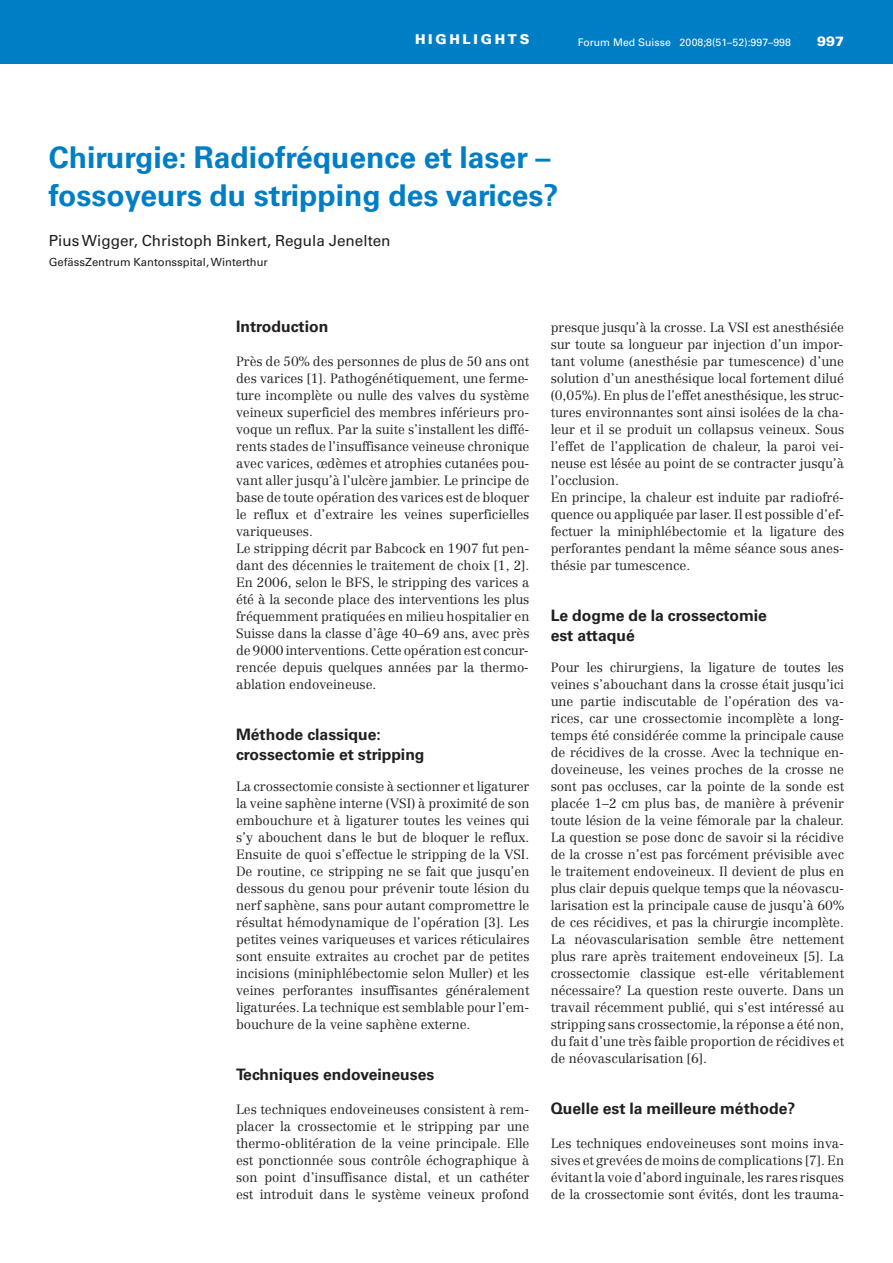
<style>
.page{position:relative;width:893px;height:1263px;background:#fff}
.page>*{position:absolute;margin:0;border:0;box-sizing:border-box;transform-origin:0 0}
.t1{font:700 30px/37.5px "Univers LT Std";color:#007ec5}
.t2{font:700 15.75px/20px "Univers LT Std";color:#231f20}
.t3{font:15.3px "Univers LT Std";color:#231f20}
.t4{font:900 13.5px "Univers LT Std";letter-spacing:.2em;color:#fff}
.t5{font:300 13.2px/17px "Centennial";color:#231f20;text-align:justify}
.t6{font:11.25px "Univers LT Std";color:#231f20}
.t7{font:10.5px "Univers LT Std";color:#fff}
</style>
<div class="page">
<div style="left:0;top:0;width:893px;height:64px;background:#007ec5"></div>
<p class="t4" style="left:415px;top:31px;width:116px">HIGHLIGHTS</p>
<p class="t7" style="left:578px;top:38px;width:215px">Forum Med Suisse 2008;8(51–52):997–998</p>
<p class="t4" style="left:817px;top:33px;width:29px">997</p>
<h1 class="t1" style="left:49px;top:142px;width:511px">Chirurgie: Radiofréquence et laser – fossoyeurs du stripping des varices?</h1>
<p class="t3" style="left:49px;top:235px;width:343px">Pius Wigger, Christoph Binkert, Regula Jenelten</p>
<p class="t6" style="left:49px;top:258px;width:221px">GefässZentrum Kantonsspital, Winterthur</p>
<p class="t2" style="left:236px;top:318px;width:94px">Introduction</p>
<p class="t5" style="left:236px;top:354px;width:295px;text-align:left">Près de 50% des personnes de plus de 50 ans ont des varices [1]. Pathogénétiquement, une ferme&shy;ture incomplète ou nulle des valves du système veineux superficiel des membres inférieurs pro&shy;voque un reflux. Par la suite s’installent les diffé&shy;rents stades de l’insuffisance veineuse chronique avec varices, œdèmes et atrophies cutanées pou&shy;vant aller jusqu’à l’ulcère jambier. Le principe de base de toute opération des varices est de bloquer le reflux et d’extraire les veines superficielles variqueuses.<br>Le stripping décrit par Babcock en 1907 fut pen&shy;dant des décennies le traitement de choix [1, 2].<br>En 2006, selon le BFS, le stripping des varices a été à la seconde place des interventions les plus fréquemment pratiquées en milieu hospitalier en Suisse dans la classe d’âge 40–69 ans, avec près de 9000 interventions. Cette opération est concur&shy;rencée depuis quelques années par la thermo - ablation endoveineuse.</p>
<p class="t2" style="left:236px;top:726px;width:190px">Méthode classique: crossectomie et stripping</p>
<p class="t5" style="left:236px;top:779px;width:295px">La crossectomie consiste à sectionner et ligaturer la veine saphène interne (VSI) à proximité de son embouchure et à ligaturer toutes les veines qui s’y abouchent dans le but de bloquer le reflux.<br>Ensuite de quoi s’effectue le stripping de la VSI.<br>De routine, ce stripping ne se fait que jusqu’en dessous du genou pour prévenir toute lésion du nerf saphène, sans pour autant compromettre le résultat hémodynamique de l’opération [3]. Les petites veines variqueuses et varices réticulaires sont ensuite extraites au crochet par de petites incisions (miniphlébectomie selon Muller) et les veines perforantes insuffisantes généralement ligaturées. La technique est semblable pour l’em&shy;bouchure de la veine saphène externe.</p>
<p class="t2" style="left:236px;top:1066px;width:200px">Techniques endoveineuses</p>
<p class="t5" style="left:236px;top:1102px;width:295px">Les techniques endoveineuses consistent à rem&shy;placer la crossectomie et le stripping par une thermo-oblitération de la veine principale. Elle est ponctionnée sous contrôle échographique à son point d’insuffisance distal, et un cathéter est introduit dans le système veineux profond</p>
<p class="t5" style="left:551px;top:320px;width:295px;text-align:left">presque jusqu’à la crosse. La VSI est anesthésiée sur toute sa longueur par injection d’un impor&shy;tant volume (anesthésie par tumescence) d’une solution d’un anesthésique local fortement dilué (0,05%). En plus de l’effet anesthésique, les struc&shy;tures environnantes sont ainsi isolées de la cha&shy;leur et il se produit un collapsus veineux. Sous l’effet de l’application de chaleur, la paroi vei&shy;neuse est lésée au point de se contracter jusqu’à l’occlusion.<br>En principe, la chaleur est induite par radiofré&shy;quence ou appliquée par laser. Il est possible d’ef&shy;fectuer la miniphlébectomie et la ligature des perforantes pendant la même séance sous anes&shy;thésie par tumescence.</p>
<p class="t2" style="left:551px;top:607px;width:218px">Le dogme de la crossectomie est attaqué</p>
<p class="t5" style="left:551px;top:660px;width:295px">Pour les chirurgiens, la ligature de toutes les veines s’abouchant dans la crosse était jusqu’ici une partie indiscutable de l’opération des va&shy;rices, car une crossectomie incomplète a long&shy;temps été considérée comme la principale cause de récidives de la crosse. Avec la technique en&shy;doveineuse, les veines proches de la crosse ne sont pas occluses, car la pointe de la sonde est placée 1–2 cm plus bas, de manière à prévenir toute lésion de la veine fémorale par la chaleur.<br>La question se pose donc de savoir si la récidive de la crosse n’est pas forcément prévisible avec le traitement endoveineux. Il devient de plus en plus clair depuis quelque temps que la néovascu&shy;larisation est la principale cause de jusqu’à 60% de ces récidives, et pas la chirurgie incomplète.<br>La néovascularisation semble être nettement plus rare après traitement endoveineux [5]. La crossectomie classique est-elle véritablement nécessaire? La question reste ouverte. Dans un travail récemment publié, qui s’est intéressé au stripping sans crossectomie, la réponse a été non, du fait d’une très faible proportion de récidives et de néovascularisation [6].</p>
<p class="t2" style="left:551px;top:1100px;width:246px">Quelle est la meilleure méthode?</p>
<p class="t5" style="left:551px;top:1136px;width:295px">Les techniques endoveineuses sont moins inva&shy;sives et grevées de moins de complications [7]. En évitant la voie d’abord inguinale, les rares risques de la crossectomie sont évités, dont les trauma-</p>
</div>
